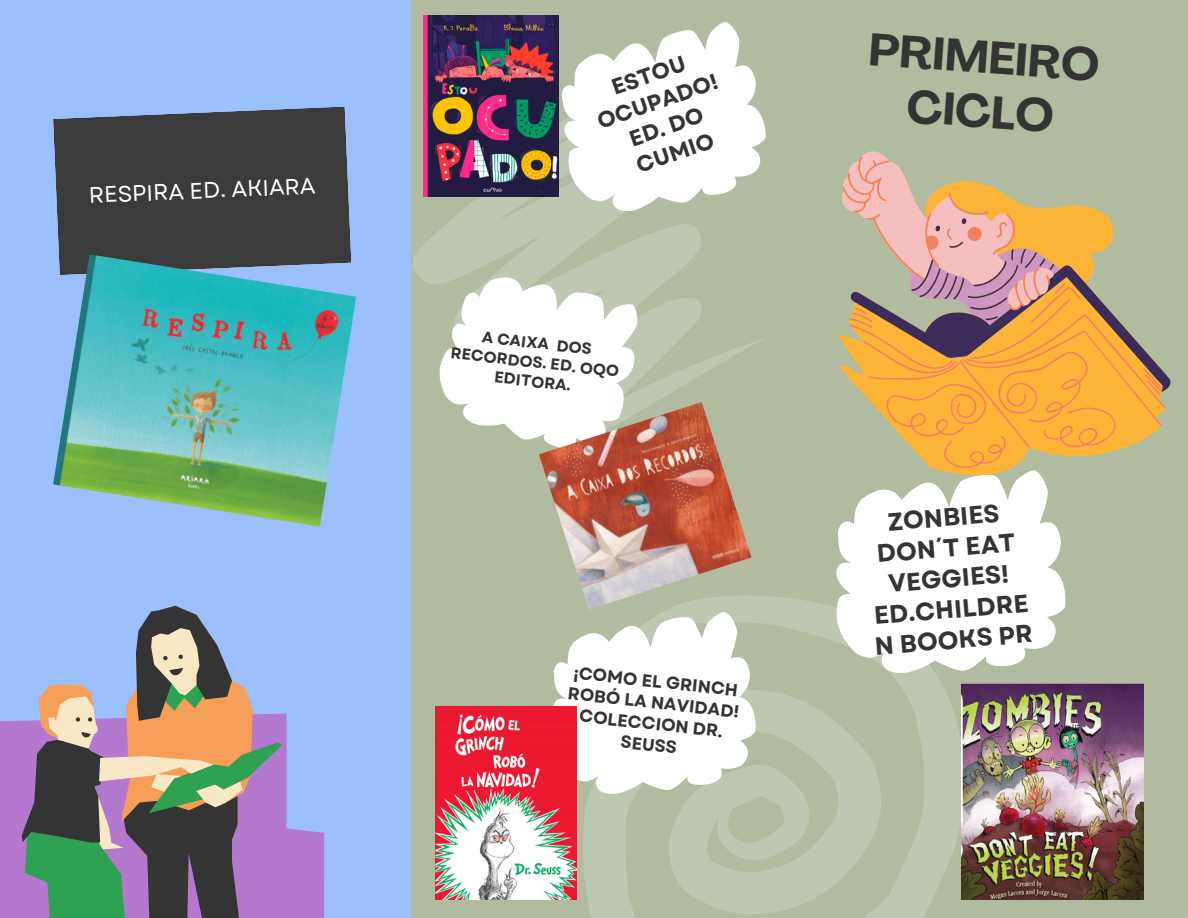
<style>
.page{position:relative;width:1188px;height:918px;background:#b0bba0}
.page>*{position:absolute;margin:0;border:0;box-sizing:border-box;transform-origin:0 0}
.t1{font:700 45px/54px "Agrandir";color:#343434;text-align:center}
.t2{font:700 25.05px/30.8px "Garet";color:#343434;text-align:center}
.t3{font:22.5px "Garet";color:#fff}
.t4{font:700 22.2px/27.2px "Garet";color:#343434;text-align:center}
.t5{font:700 17.25px/21.1px "Garet";color:#343434;text-align:center}
.t6{font:700 15.75px "Garet";color:#343434}
</style>
<div class="page">
<div style="left:0;top:0;width:411px;height:918px;background:#9bbffa"></div>
<svg style="left:583px;top:596px;width:378px;height:322px;fill:#bec7b1"></svg>
<svg style="left:822px;top:475px;width:253px;height:211px;fill:#fff"></svg>
<svg style="left:539px;top:608px;width:227px;height:199px;fill:#fff"></svg>
<svg style="left:558px;top:17px;width:198px;height:76px;fill:#fff"></svg>
<svg style="left:0;top:714px;width:324px;height:204px;fill:#b479cf"></svg>
<svg style="left:22px;top:606px;width:184px;height:237px"></svg>
<svg style="left:25px;top:628px;width:257px;height:290px"></svg>
<svg style="left:413px;top:93px;width:353px;height:339px"></svg>
<div style="left:53px;top:107px;width:298px;height:147px;background:#3b3b3b"></div>
<svg style="left:839px;top:192px;width:201px;height:283px"></svg>
<svg style="left:843px;top:157px;width:322px;height:311px"></svg>
<img style="left:961px;top:684px;width:182px;height:216px">
<img style="left:539px;top:402px;width:213px;height:208px">
<img style="left:435px;top:707px;width:142px;height:192px">
<img style="left:53px;top:254px;width:303px;height:273px">
<img style="left:423px;top:15px;width:135px;height:181px">
<p class="t3" style="left:88px;top:178px;width:228px;rotate:-2deg">RESPIRA ED. AKIARA</p>
<p class="t4" style="left:585px;top:83px;width:127px;rotate:-19deg">ESTOU<br>OCUPADO!<br>ED. DO<br>CUMIO</p>
<p class="t6" style="left:483px;top:326px;width:112px;rotate:6deg">A CAIXA DOS</p>
<p class="t6" style="left:496px;top:366px;width:78px;rotate:6deg">EDITORA.</p>
<p class="t6" style="left:452px;top:342px;width:171px;rotate:6deg">RECORDOS. ED. OQO</p>
<p class="t5" style="left:575px;top:662px;width:167px;rotate:6deg">¡COMO EL GRINCH</p>
<p class="t5" style="left:580px;top:705px;width:146px;rotate:6deg">COLECCION DR.<br>SEUSS</p>
<p class="t5" style="left:569px;top:683px;width:174px;rotate:6deg">ROBÓ LA NAVIDAD!</p>
<p class="t1" style="left:870px;top:27px;width:232px;rotate:4deg">PRIMEIRO<br>CICLO</p>
<p class="t2" style="left:873px;top:508px;width:141px;rotate:-5deg">ZONBIES<br>DON´T EAT<br>VEGGIES!</p>
<p class="t2" style="left:871px;top:601px;width:160px;text-align:left;rotate:-5deg">ED.CHILDRE<br>N BOOKS PR</p>
</div>
